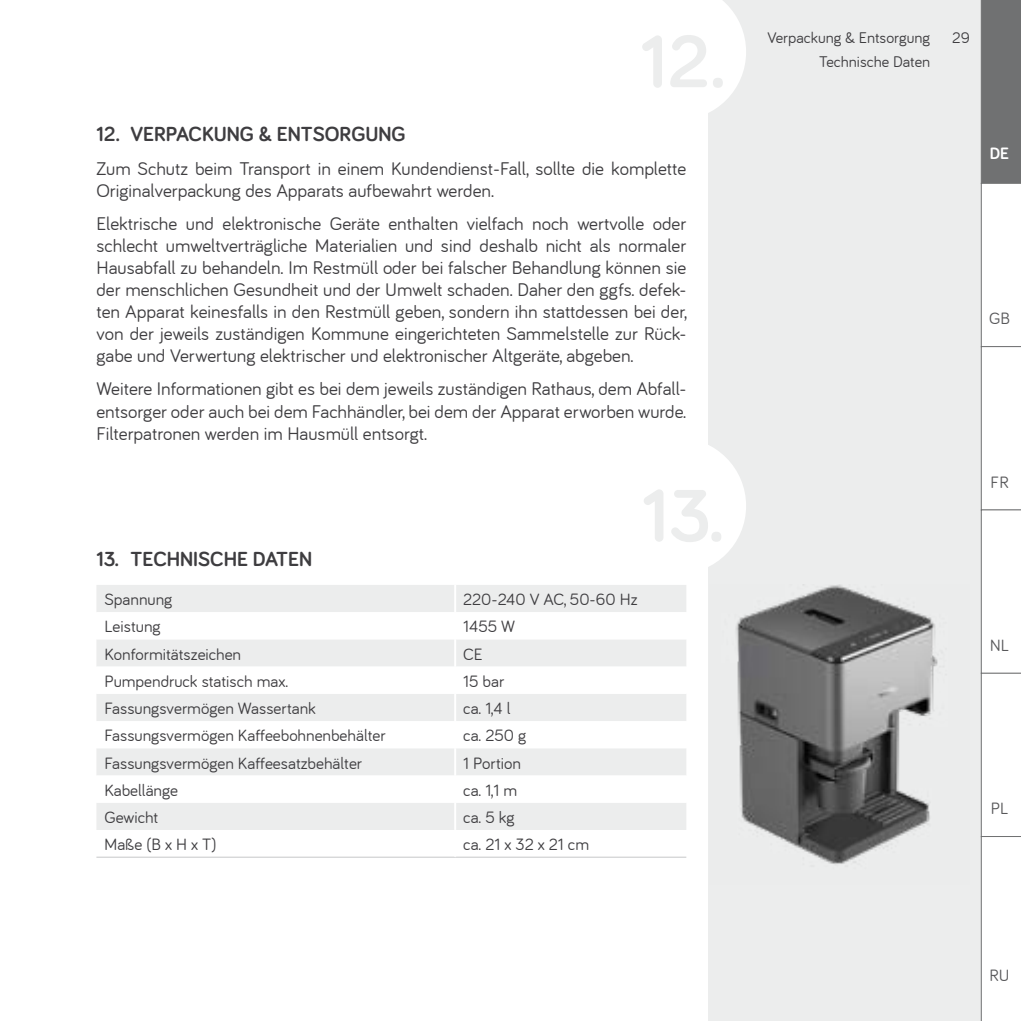
<style>
.page{position:relative;width:1021px;height:1021px;background:#fff}
.page>*{position:absolute;margin:0;border:0;box-sizing:border-box;transform-origin:0 0}
.t1{font:700 21px "Bariol";color:#3e3d40}
.t2{font:19px/22px "Bariol";color:#3e3d40;text-align:justify}
.t3{font:17px "Bariol";color:#3e3d40}
.t4{font:17px "Bariol";color:#58585a}
.t5{font:700 17px "Bariol";color:#fff}
.t6{font:16px/23.6px "Bariol";color:#3e3d40;text-align:right}
</style>
<div class="page">
<div style="left:707px;top:0;width:313px;height:1020px;background:#eceded"></div>
<svg style="left:707px;top:0;width:39px;height:120px"></svg>
<div style="left:609px;top:437px;width:137px;height:137px;background:#fff;border-radius:50%"></div>
<svg style="left:980px;top:0;width:40px;height:1020px;background:#dfe0e0"></svg>
<div style="left:96px;top:585px;width:590px;height:27px;background:#eceded"></div>
<svg style="left:96px;top:640px;width:590px;height:190px;fill:#eceded"></svg>
<hr style="left:96px;top:856px;width:359px;height:1px;background:#c6c7c8">
<hr style="left:455px;top:856px;width:231px;height:1px;background:#c6c7c8">
<hr style="left:454px;top:585px;width:2px;height:27px;background:#fff">
<hr style="left:454px;top:639px;width:2px;height:27px;background:#fff">
<hr style="left:454px;top:666px;width:2px;height:27px;background:#fff">
<hr style="left:454px;top:693px;width:2px;height:28px;background:#fff">
<hr style="left:454px;top:721px;width:2px;height:27px;background:#fff">
<hr style="left:454px;top:748px;width:2px;height:27px;background:#fff">
<hr style="left:454px;top:775px;width:2px;height:27px;background:#fff">
<hr style="left:454px;top:802px;width:2px;height:28px;background:#fff">
<img style="left:736px;top:584px;width:202px;height:280px">
<p class="t1" style="left:96px;top:120px;width:311px">12. VERPACKUNG &amp; ENTSORGUNG</p>
<p class="t2" style="left:96px;top:157px;width:591px">Zum Schutz beim Transport in einem Kundendienst-Fall, sollte die komplette<br>Originalverpackung des Apparats aufbewahrt werden.</p>
<p class="t2" style="left:96px;top:213px;width:592px">Elektrische und elektronische Geräte enthalten vielfach noch wertvolle oder schlecht umweltverträgliche Materialien und sind deshalb nicht als normaler Hausabfall zu behandeln. Im Restmüll oder bei falscher Behandlung können sie der menschlichen Gesundheit und der Umwelt schaden. Daher den ggfs. defek&shy;ten Apparat keinesfalls in den Restmüll geben, sondern ihn stattdessen bei der, von der jeweils zuständigen Kommune eingerichteten Sammelstelle zur Rück&shy;gabe und Verwertung elektrischer und elektronischer Altgeräte, abgeben.</p>
<p class="t2" style="left:96px;top:378px;width:591px">Weitere Informationen gibt es bei dem jeweils zuständigen Rathaus, dem Abfall&shy;entsorger oder auch bei dem Fachhändler, bei dem der Apparat erworben wurde.<br>Filterpatronen werden im Hausmüll entsorgt.</p>
<p class="t1" style="left:96px;top:544px;width:217px">13. TECHNISCHE DATEN</p>
<p class="t3" style="left:104px;top:590px;width:69px">Spannung</p>
<p class="t3" style="left:463px;top:590px;width:176px">220-240 V AC, 50-60 Hz</p>
<p class="t3" style="left:104px;top:617px;width:58px">Leistung</p>
<p class="t3" style="left:463px;top:617px;width:53px">1455 W</p>
<p class="t3" style="left:104px;top:644px;width:138px">Konformitätszeichen</p>
<p class="t3" style="left:463px;top:644px;width:21px">CE</p>
<p class="t3" style="left:104px;top:671px;width:185px">Pumpendruck statisch max.</p>
<p class="t3" style="left:463px;top:671px;width:43px">15 bar</p>
<p class="t3" style="left:104px;top:699px;width:213px">Fassungsvermögen Wassertank</p>
<p class="t3" style="left:463px;top:699px;width:49px">ca. 1,4 l</p>
<p class="t3" style="left:104px;top:726px;width:283px">Fassungsvermögen Kaffeebohnenbehälter</p>
<p class="t3" style="left:463px;top:726px;width:65px">ca. 250 g</p>
<p class="t3" style="left:104px;top:753px;width:259px">Fassungsvermögen Kaffeesatzbehälter</p>
<p class="t3" style="left:463px;top:753px;width:59px">1 Portion</p>
<p class="t3" style="left:104px;top:780px;width:75px">Kabellänge</p>
<p class="t3" style="left:463px;top:780px;width:55px">ca. 1,1 m</p>
<p class="t3" style="left:104px;top:807px;width:55px">Gewicht</p>
<p class="t3" style="left:463px;top:807px;width:53px">ca. 5 kg</p>
<p class="t3" style="left:104px;top:834px;width:113px">Maße (B x H x T)</p>
<p class="t3" style="left:463px;top:834px;width:127px">ca. 21 x 32 x 21 cm</p>
<p class="t6" style="left:767px;top:26px;width:164px">Verpackung &amp; Entsorgung<br>Technische Daten</p>
<p class="t6" style="left:952px;top:26px;width:19px">29</p>
<p class="t5" style="left:989px;top:142px;width:21px">DE</p>
<p class="t4" style="left:989px;top:309px;width:22px">GB</p>
<p class="t4" style="left:990px;top:472px;width:20px">FR</p>
<p class="t4" style="left:990px;top:635px;width:20px">NL</p>
<p class="t4" style="left:990px;top:798px;width:19px">PL</p>
<p class="t4" style="left:989px;top:965px;width:21px">RU</p>
</div>
